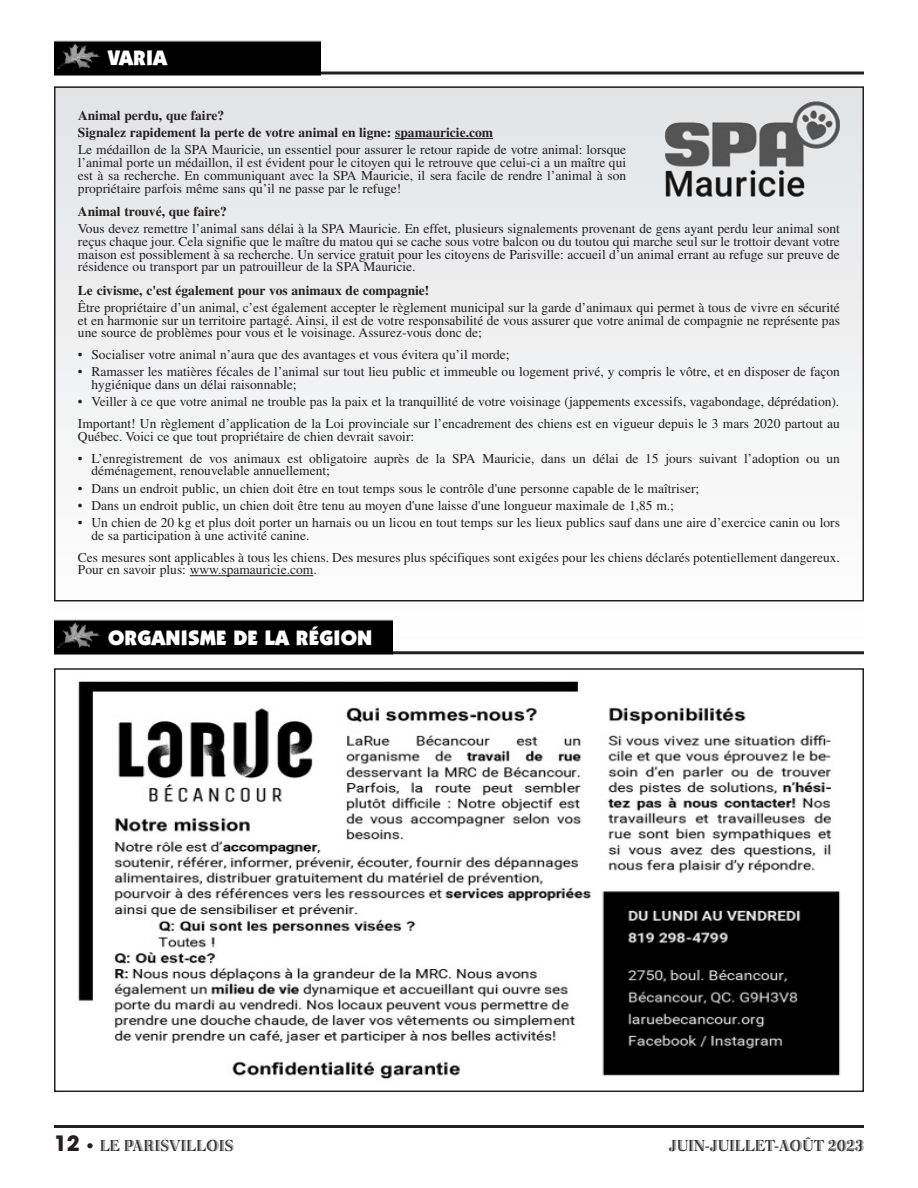
<style>
.page{position:relative;width:918px;height:1188px;background:#fff}
.page>*{position:absolute;margin:0;border:0;box-sizing:border-box;transform-origin:0 0}
.t1{font:900 21px "Itc Kabel";letter-spacing:.005em;color:#fff}
.t2{font:16.5px "Bertie Plain";color:#231f20}
.t3{font:13.5px/12.8px "Times";color:#231f20}
.t4{font:700 13.5px/17.2px "Times";color:#231f20}
.s1{font-family:"Avant Garde";font-weight:700;font-size:21px}
.s2{font-family:"Frutiger";font-weight:900;font-style:italic;font-size:15px}
</style>
<div class="page">
<hr style="left:54px;top:1125px;width:810px;height:3px;background:#231f20">
<hr style="left:54px;top:72px;width:810px;height:3px;background:#231f20">
<img style="left:54px;top:40px;width:267px;height:36px">
<hr style="left:54px;top:651px;width:810px;height:3px;background:#231f20">
<img style="left:54px;top:619px;width:339px;height:36px">
<hr style="left:395px;top:138px;width:98px;height:1px;background:#231f20">
<hr style="left:190px;top:575px;width:123px;height:1px;background:#231f20">
<img style="left:665px;top:101px;width:175px;height:96px">
<img style="left:78px;top:681px;width:763px;height:398px">
<div style="left:54px;top:668px;width:810px;height:424px;border:2px solid #231f20"></div>
<h1 class="t1" style="left:108px;top:50px;width:61px">VARIA</h1>
<p class="t4" style="left:78px;top:108px;width:417px">Animal perdu, que faire?<br>Signalez rapidement la perte de votre animal en ligne: spamauricie.com</p>
<p class="t3" style="left:78px;top:145px;width:550px;text-align:justify">Le médaillon de la SPA Mauricie, un essentiel pour assurer le retour rapide de votre animal: lorsque l’animal porte un médaillon, il est évident pour le citoyen qui le retrouve que celui-ci a un maître qui est à sa recherche. En communiquant avec la SPA Mauricie, il sera facile de rendre l’animal à son propriétaire parfois même sans qu’il ne passe par le refuge!</p>
<p class="t4" style="left:78px;top:204px;width:150px">Animal trouvé, que faire?</p>
<p class="t3" style="left:78px;top:224px;width:764px;text-align:justify">Vous devez remettre l’animal sans délai à la SPA Mauricie. En effet, plusieurs signalements provenant de gens ayant perdu leur animal sont reçus chaque jour. Cela signifie que le maître du matou qui se cache sous votre balcon ou du toutou qui marche seul sur le trottoir devant votre maison est possiblement à sa recherche. Un service gratuit pour les citoyens de Parisville: accueil d’un animal errant au refuge sur preuve de résidence ou transport par un patrouilleur de la SPA Mauricie.</p>
<p class="t4" style="left:78px;top:283px;width:353px">Le civisme, c'est également pour vos animaux de compagnie!</p>
<p class="t3" style="left:78px;top:302px;width:764px;text-align:justify">Être propriétaire d’un animal, c’est également accepter le règlement municipal sur la garde d’animaux qui permet à tous de vivre en sécurité et en harmonie sur un territoire partagé. Ainsi, il est de votre responsabilité de vous assurer que votre animal de compagnie ne représente pas une source de problèmes pour vous et le voisinage. Assurez-vous donc de;</p>
<p class="t3" style="left:78px;top:350px;width:433px">• Socialiser votre animal n’aura que des avantages et vous évitera qu’il morde;</p>
<p class="t3" style="left:91px;top:367px;width:750px;text-indent:-13px">• Ramasser les matières fécales de l’animal sur tout lieu public et immeuble ou logement privé, y compris le vôtre, et en disposer de façon hygiénique dans un délai raisonnable;</p>
<p class="t3" style="left:78px;top:392px;width:763px;line-height:21.8px">• Veiller à ce que votre animal ne trouble pas la paix et la tranquillité de votre voisinage (jappements excessifs, vagabondage, déprédation).<br>Important! Un règlement d’application de la Loi provinciale sur l’encadrement des chiens est en vigueur depuis le 3 mars 2020 partout au</p>
<p class="t3" style="left:78px;top:431px;width:338px">Québec. Voici ce que tout propriétaire de chien devrait savoir:</p>
<p class="t3" style="left:91px;top:453px;width:750px;text-indent:-13px">• L’enregistrement de vos animaux est obligatoire auprès de la SPA Mauricie, dans un délai de 15 jours suivant l’adoption ou un déménagement, renouvelable annuellement;</p>
<p class="t3" style="left:78px;top:483px;width:623px">• Dans un endroit public, un chien doit être en tout temps sous le contrôle d'une personne capable de le maîtriser;</p>
<p class="t3" style="left:78px;top:500px;width:598px">• Dans un endroit public, un chien doit être tenu au moyen d'une laisse d'une longueur maximale de 1,85 m.;</p>
<p class="t3" style="left:91px;top:518px;width:750px;text-indent:-13px">• Un chien de 20 kg et plus doit porter un harnais ou un licou en tout temps sur les lieux publics sauf dans une aire d’exercice canin ou lors de sa participation à une activité canine.</p>
<p class="t3" style="left:78px;top:552px;width:764px">Ces mesures sont applicables à tous les chiens. Des mesures plus spécifiques sont exigées pour les chiens déclarés potentiellement dangereux.<br>Pour en savoir plus: www.spamauricie.com.</p>
<h1 class="t1" style="left:108px;top:630px;width:266px">ORGANISME DE LA RÉGION</h1>
<p class="t2" style="left:54px;top:1140px;width:181px"><span class="s1">12</span> <span class="s2">•</span> LE PARISVILLOIS</p>
<p class="t2" style="left:669px;top:1140px;width:196px">JUIN-JUILLET-AOÛT 2023</p>
</div>
